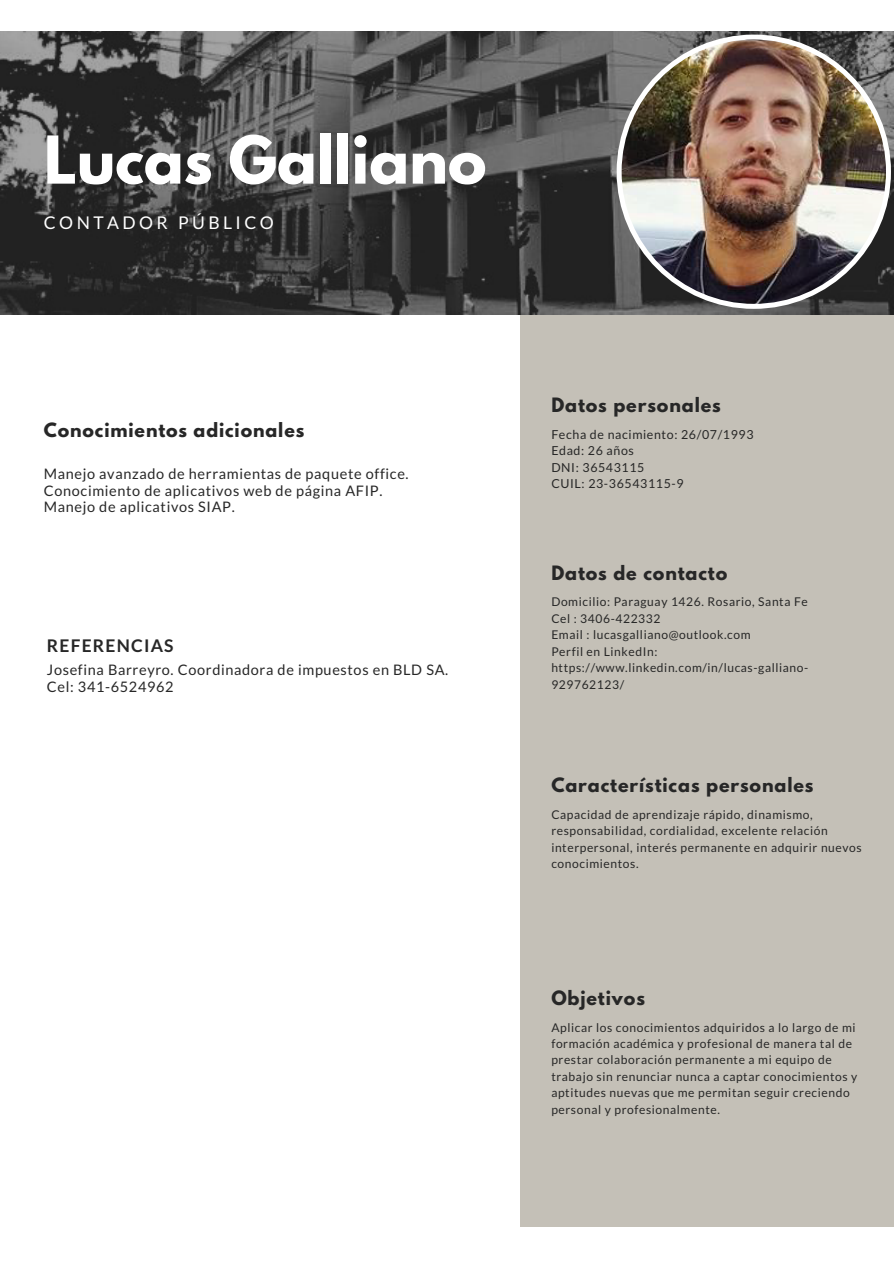
<style>
.page{position:relative;width:894px;height:1264px;background:#fff}
.page>*{position:absolute;margin:0;border:0;box-sizing:border-box;transform-origin:0 0}
.t1{font:700 58.35px "League Spartan";color:#fff}
.t2{font:700 17.55px "League Spartan";letter-spacing:.05em;color:#272727}
.t3{font:17.55px "Lato";letter-spacing:.195em;color:#fff}
.t4{font:700 17.4px "League Spartan";letter-spacing:.05em;color:#272727}
.t5{font:700 17.4px "Lato";letter-spacing:.07em;color:#272727}
.t6{font:14.55px/16.4px "Lato";letter-spacing:.045em;color:#272727}
.t7{font:12.45px/16.5px "Lato";letter-spacing:.05em;color:#272727}
.t8{font:12px/16.5px "Lato";letter-spacing:.05em;color:#272727}
</style>
<div class="page">
<div style="left:519px;top:302px;width:374px;height:925px;background:#c4c0b7"></div>
<img style="left:0;top:32px;width:893px;height:282px">
<img style="left:616px;top:35px;width:274px;height:274px">
<h1 class="t1" style="left:44px;top:131px;width:444px">Lucas Galliano</h1>
<h2 class="t3" style="left:44px;top:211px;width:231px">CONTADOR PÚBLICO</h2>
<h3 class="t4" style="left:44px;top:422px;width:262px">Conocimientos adicionales</h3>
<p class="t6" style="left:44px;top:465px;width:366px">Manejo avanzado de herramientas de paquete office.<br>Conocimiento de aplicativos web de página AFIP.<br>Manejo de aplicativos SIAP.</p>
<h3 class="t5" style="left:47px;top:634px;width:128px">REFERENCIAS</h3>
<p class="t6" style="left:47px;top:661px;width:402px">Josefina Barreyro. Coordinadora de impuestos en BLD SA.<br>Cel: 341-6524962</p>
<h2 class="t2" style="left:551px;top:396px;width:171px">Datos personales</h2>
<p class="t7" style="left:551px;top:426px;width:204px">Fecha de nacimiento: 26/07/1993<br>Edad: 26 años<br>DNI: 36543115<br>CUIL: 23-36543115-9</p>
<h2 class="t2" style="left:551px;top:564px;width:177px">Datos de contacto</h2>
<p class="t8" style="left:551px;top:593px;width:258px">Domicilio: Paraguay 1426. Rosario, Santa Fe<br>Cel : 3406-422332<br>Email : lucasgalliano@outlook.com<br>Perfil en LinkedIn: https://www.linkedin.com/in/lucas-galliano-<br>929762123/</p>
<h2 class="t2" style="left:551px;top:776px;width:264px">Características personales</h2>
<p class="t8" style="left:551px;top:806px;width:312px">Capacidad de aprendizaje rápido, dinamismo, responsabilidad, cordialidad, excelente relación interpersonal, interés permanente en adquirir nuevos conocimientos.</p>
<h2 class="t2" style="left:551px;top:989px;width:95px">Objetivos</h2>
<p class="t8" style="left:551px;top:1018px;width:307px">Aplicar los conocimientos adquiridos a lo largo de mi formación académica y profesional de manera tal de prestar colaboración permanente a mi equipo de trabajo sin renunciar nunca a captar conocimientos y aptitudes nuevas que me permitan seguir creciendo personal y profesionalmente.</p>
</div>
